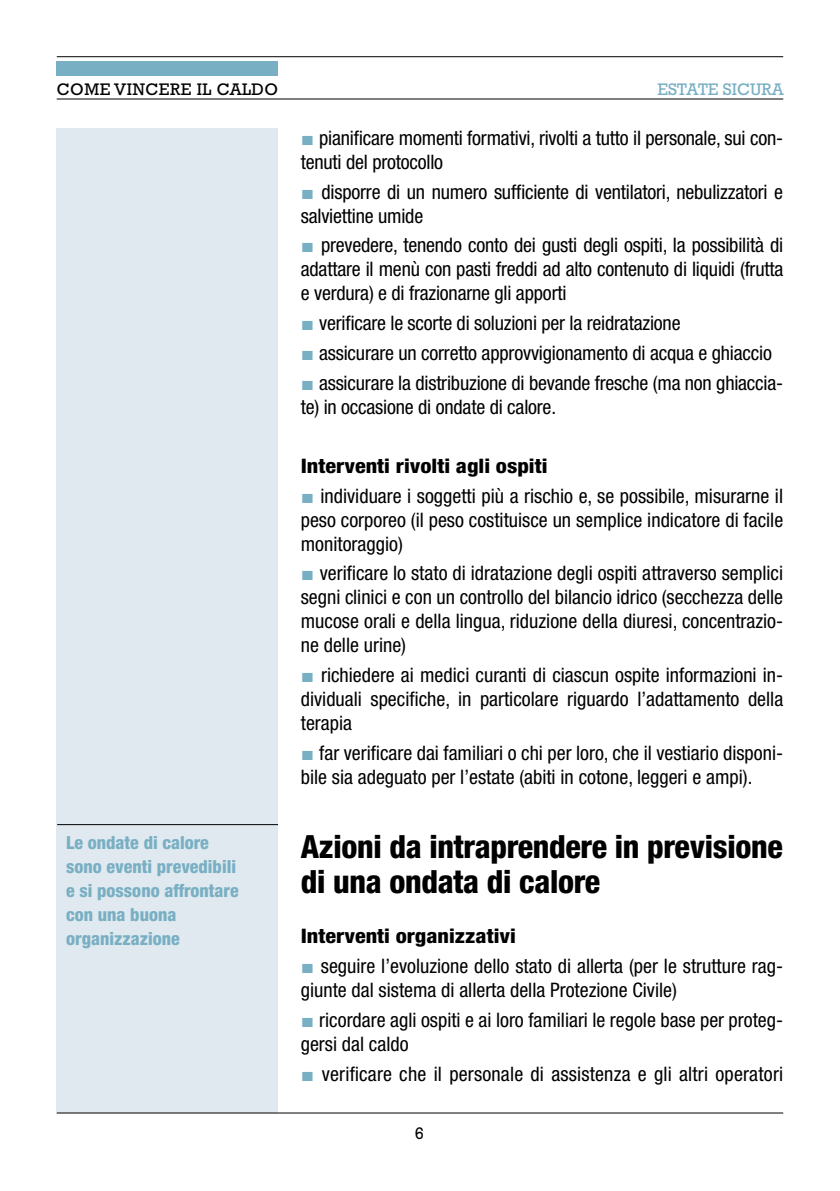
<style>
.page{position:relative;width:840px;height:1191px;background:#fff}
.page>*{position:absolute;margin:0;border:0;box-sizing:border-box;transform-origin:0 0}
.t1{font:800 condensed 32px/35px "Helvetica Neue";letter-spacing:-.01em;color:#000}
.t2{font:condensed 20px/24px "Helvetica Neue";color:#000}
.t3{font:800 condensed 20px "Helvetica Neue";color:#000;scale:1.11 1}
.t4{font:800 condensed 18px/24px "Helvetica Neue";color:#78afc3}
.t5{font:17px "Rockwell";letter-spacing:.03em;color:#000}
.t6{font:17px "Rockwell";color:#78afc3}
.s1{font-family:"Times New Roman";font-stretch:normal;color:#78afc3}
</style>
<div class="page">
<div style="left:57px;top:129px;width:221px;height:984px;background:#e0e9ef"></div>
<hr style="left:57px;top:56px;width:725px;height:1px;background:#000">
<hr style="left:57px;top:99px;width:725px;height:1px;background:#000">
<div style="left:57px;top:62px;width:221px;height:14px;background:#78afc3"></div>
<hr style="left:57px;top:1112px;width:725px;height:1px;background:#000">
<hr style="left:57px;top:824px;width:221px;height:1px;background:#000">
<p class="t5" style="left:57px;top:79px;width:223px">COME VINCERE IL CALDO</p>
<p class="t6" style="left:657px;top:79px;width:128px">ESTATE SICURA</p>
<p class="t2" style="left:300px;top:126px;width:483px"><span class="s1">■</span> pianificare momenti formativi, rivolti a tutto il personale, sui con&shy;tenuti del protocollo</p>
<p class="t2" style="left:300px;top:179px;width:483px"><span class="s1">■</span> disporre di un numero sufficiente di ventilatori, nebulizzatori e salviettine umide</p>
<p class="t2" style="left:300px;top:233px;width:483px;text-align:justify"><span class="s1">■</span> prevedere, tenendo conto dei gusti degli ospiti, la possibilità di adattare il menù con pasti freddi ad alto contenuto di liquidi (frutta e verdura) e di frazionarne gli apporti</p>
<p class="t2" style="left:300px;top:311px;width:381px"><span class="s1">■</span> verificare le scorte di soluzioni per la reidratazione</p>
<p class="t2" style="left:300px;top:340px;width:472px"><span class="s1">■</span> assicurare un corretto approvvigionamento di acqua e ghiaccio</p>
<p class="t2" style="left:300px;top:370px;width:483px"><span class="s1">■</span> assicurare la distribuzione di bevande fresche (ma non ghiaccia&shy;te) in occasione di ondate di calore.</p>
<p class="t4" style="left:66px;top:830px;width:174px">Le ondate di calore sono eventi prevedibili e si possono affrontare con una buona organizzazione</p>
<p class="t3" style="left:300px;top:453px;width:224px">Interventi rivolti agli ospiti</p>
<p class="t2" style="left:300px;top:483px;width:483px;text-align:justify"><span class="s1">■</span> individuare i soggetti più a rischio e, se possibile, misurarne il peso corporeo (il peso costituisce un semplice indicatore di facile monitoraggio)</p>
<p class="t2" style="left:300px;top:561px;width:483px;text-align:justify"><span class="s1">■</span> verificare lo stato di idratazione degli ospiti attraverso semplici segni clinici e con un controllo del bilancio idrico (secchezza delle mucose orali e della lingua, riduzione della diuresi, concentrazio&shy;ne delle urine)</p>
<p class="t2" style="left:300px;top:663px;width:483px;text-align:justify"><span class="s1">■</span> richiedere ai medici curanti di ciascun ospite informazioni in&shy;dividuali specifiche, in particolare riguardo l’adattamento della terapia</p>
<p class="t2" style="left:300px;top:740px;width:483px"><span class="s1">■</span> far verificare dai familiari o chi per loro, che il vestiario disponi&shy;bile sia adeguato per l’estate (abiti in cotone, leggeri e ampi).</p>
<h1 class="t1" style="left:300px;top:828px;width:483px">Azioni da intraprendere in previsione di una ondata di calore</h1>
<p class="t3" style="left:300px;top:924px;width:195px">Interventi organizzativi</p>
<p class="t2" style="left:300px;top:954px;width:483px"><span class="s1">■</span> seguire l’evoluzione dello stato di allerta (per le strutture rag&shy;giunte dal sistema di allerta della Protezione Civile)</p>
<p class="t2" style="left:300px;top:1007px;width:483px"><span class="s1">■</span> ricordare agli ospiti e ai loro familiari le regole base per proteg&shy;gersi dal caldo</p>
<p class="t2" style="left:300px;top:1061px;width:483px"><span class="s1">■</span> verificare che il personale di assistenza e gli altri operatori</p>
<p class="t5" style="left:414px;top:1122px;width:11px">6</p>
</div>
